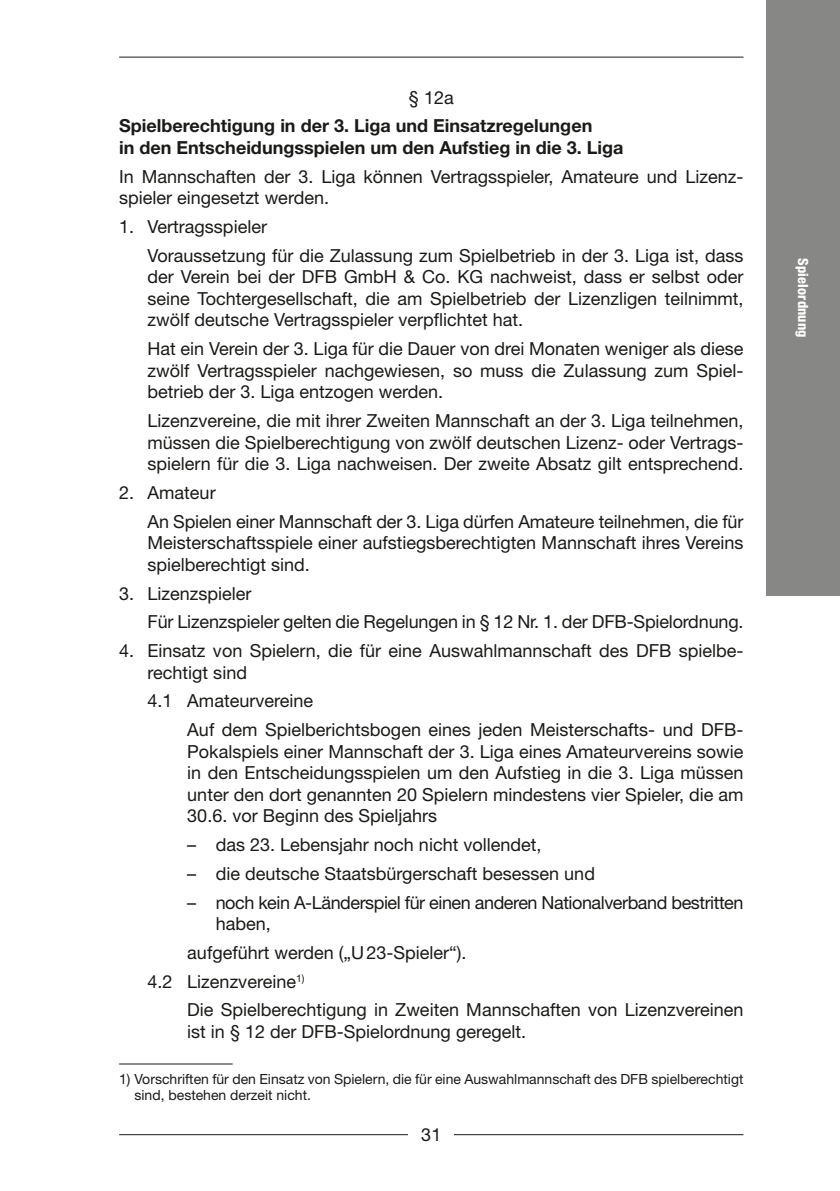
<style>
.page{position:relative;width:840px;height:1191px;background:#fff}
.page>*{position:absolute;margin:0;border:0;box-sizing:border-box;transform-origin:0 0}
.t1{font:18px/21.6px "Helvetica Neue LT Std";color:#1a1a18}
.t2{font:700 18px/21.6px "Helvetica Neue LT Std";color:#1a1a18}
.t3{font:18px/21.6px "Helvetica Neue LT Std";letter-spacing:-.025em;color:#1a1a18}
.t4{font:14px/16px "Helvetica Neue LT Std";color:#1a1a18}
.t5{font:800 condensed 14px "Helvetica Neue LT Std";letter-spacing:.015em;color:#fff}
</style>
<div class="page">
<hr style="left:119px;top:57px;width:624px;height:1px;background:#1a1a18">
<hr style="left:119px;top:1134px;width:624px;height:1px;background:#1a1a18">
<div style="left:408px;top:1117px;width:46px;height:34px;background:#fff"></div>
<div style="left:765px;top:0;width:74px;height:595px;background:#878786"></div>
<hr style="left:119px;top:1063px;width:113px;height:1px;background:#1a1a18">
<p class="t1" style="left:409px;top:86px;width:46px">§ 12a</p>
<p class="t2" style="left:119px;top:115px;width:505px">Spielberechtigung in der 3. Liga und Einsatzregelungen<br>in den Entscheidungsspielen um den Aufstieg in die 3. Liga</p>
<p class="t1" style="left:119px;top:165px;width:623px">In Mannschaften der 3. Liga können Vertragsspieler, Amateure und Lizenz&shy;spieler eingesetzt werden.</p>
<p class="t1" style="left:147px;top:212px;width:597px;line-height:28.6px;text-indent:-28px">1. Vertragsspieler<br>Voraussetzung für die Zulassung zum Spielbetrieb in der 3. Liga ist, dass</p>
<p class="t1" style="left:147px;top:266px;width:597px;text-align:justify">der Verein bei der DFB GmbH &amp; Co. KG nachweist, dass er selbst oder seine Tochtergesellschaft, die am Spielbetrieb der Lizenzligen teilnimmt, zwölf deutsche Vertragsspieler verpflichtet hat.</p>
<p class="t1" style="left:147px;top:338px;width:597px;text-align:justify">Hat ein Verein der 3. Liga für die Dauer von drei Monaten weniger als diese zwölf Vertragsspieler nachgewiesen, so muss die Zulassung zum Spiel&shy;betrieb der 3. Liga entzogen werden.</p>
<p class="t1" style="left:147px;top:409px;width:597px;text-align:justify">Lizenzvereine, die mit ihrer Zweiten Mannschaft an der 3. Liga teilnehmen, müssen die Spielberechtigung von zwölf deutschen Lizenz- oder Vertrags&shy;spielern für die 3. Liga nachweisen. Der zweite Absatz gilt entsprechend.</p>
<p class="t1" style="left:147px;top:478px;width:597px;line-height:28.6px;text-indent:-28px">2. Amateur<br>An Spielen einer Mannschaft der 3. Liga dürfen Amateure teilnehmen, die für</p>
<p class="t1" style="left:147px;top:532px;width:597px">Meisterschaftsspiele einer aufstiegsberechtigten Mannschaft ihres Vereins spielberechtigt sind.</p>
<p class="t1" style="left:147px;top:578px;width:594px;line-height:28.6px;text-indent:-28px">3. Lizenzspieler<br>Für Lizenzspieler gelten die Regelungen in § 12 Nr. 1. der DFB-Spielordnung.</p>
<p class="t1" style="left:147px;top:639px;width:597px;text-indent:-28px">4. Einsatz von Spielern, die für eine Auswahlmannschaft des DFB spielbe&shy;rechtigt sind</p>
<p class="t1" style="left:187px;top:686px;width:557px;line-height:28.6px;text-indent:-40px">4. 1 Amateurvereine<br>Auf dem Spielberichtsbogen eines jeden Meisterschafts- und DFB-</p>
<p class="t1" style="left:187px;top:740px;width:557px;text-align:justify">Pokalspiels einer Mannschaft der 3. Liga eines Amateurvereins sowie in den Entscheidungsspielen um den Aufstieg in die 3. Liga müssen unter den dort genannten 20 Spielern mindestens vier Spieler, die am 30.6. vor Beginn des Spieljahrs</p>
<p class="t1" style="left:187px;top:833px;width:355px">– das 23. Lebensjahr noch nicht vollendet,</p>
<p class="t1" style="left:187px;top:862px;width:409px">– die deutsche Staatsbürgerschaft besessen und</p>
<p class="t3" style="left:215px;top:891px;width:529px;text-indent:-28px">– noch kein A-Länderspiel für einen anderen Nationalverband bestritten haben,</p>
<p class="t1" style="left:147px;top:938px;width:317px;line-height:28.6px;text-indent:40px">aufgeführt werden („U23-Spieler“).<br>4.2 Lizenzvereine<sup>1)</sup></p>
<p class="t1" style="left:187px;top:998px;width:557px">Die Spielberechtigung in Zweiten Mannschaften von Lizenzvereinen ist in § 12 der DFB-Spielordnung geregelt.</p>
<p class="t4" style="left:134px;top:1071px;width:610px;text-indent:-15px">1) Vorschriften für den Einsatz von Spielern, die für eine Auswahlmannschaft des DFB spielberechtigt sind, bestehen derzeit nicht.</p>
<p class="t1" style="left:421px;top:1123px;width:22px">31</p>
<p class="t5" style="left:811px;top:258px;width:81px;rotate:90deg">Spielordnung</p>
</div>
